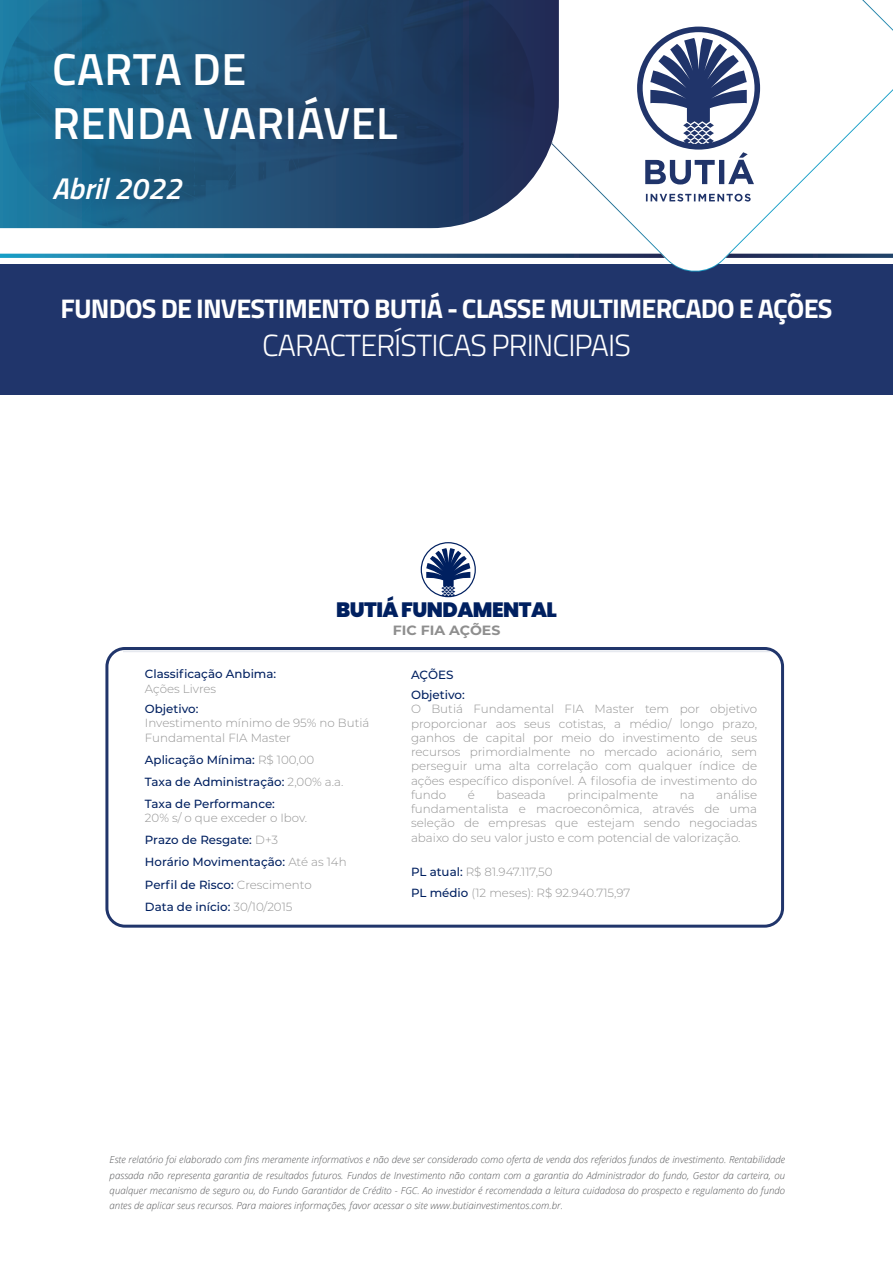
<style>
.page{position:relative;width:893px;height:1263px;background:#fff}
.page>*{position:absolute;margin:0;border:0;box-sizing:border-box;transform-origin:0 0}
.t1{font:600 45px "Titillium Web";letter-spacing:.01em;color:#fff}
.t2{font:300 30.6px "Titillium Web";letter-spacing:-.03em;color:#fff}
.t3{font:italic 600 30px "Titillium Web";color:#fff}
.t4{font:700 27px "Titillium Web";letter-spacing:-.03em;color:#fff}
.t5{font:900 20.7px "Poppins";letter-spacing:-.025em;color:#002060}
.t6{font:700 13.35px "Montserrat";color:#8e8e8e;scale:1.05 1}
.t7{font:300 11.85px/14.2px "Montserrat";color:#939393}
.t8{font:500 11.85px/22.2px "Montserrat";color:#002060}
.t9{font:italic 300 9.75px/15.1px "Open Sans";color:#57585a;text-align:justify}
.s1{font-weight:300;color:#939393}
.s2{font-weight:500;color:#002060}
</style>
<div class="page">
<div style="left:0;top:265px;width:893px;height:130px;background:#20356b"></div>
<svg style="left:549px;top:0;width:344px;height:272px"></svg>
<svg style="left:0;top:0;width:559px;height:228px;background:#265479"></svg>
<svg style="left:637px;top:27px;width:123px;height:175px"></svg>
<svg style="left:0;top:254px;width:665px;height:4px;background:#256389"></svg>
<svg style="left:726px;top:254px;width:167px;height:4px"></svg>
<div style="left:421px;top:542px;width:55px;height:55px;border:1px solid #002060;border-radius:50%"></div>
<svg style="left:426px;top:548px;width:44px;height:48px"></svg>
<div style="left:105px;top:647px;width:679px;height:281px;border:3px solid #20356b;border-radius:18px"></div>
<p class="t1" style="left:52px;top:35px;width:196px">CARTA DE</p>
<p class="t1" style="left:52px;top:89px;width:347px">RENDA VARIÁVEL</p>
<p class="t3" style="left:52px;top:166px;width:131px">Abril 2022</p>
<p class="t4" style="left:60px;top:288px;width:773px">FUNDOS DE INVESTIMENTO BUTIÁ - CLASSE MULTIMERCADO E AÇÕES</p>
<p class="t2" style="left:262px;top:323px;width:370px">CARACTERÍSTICAS PRINCIPAIS</p>
<p class="t5" style="left:336px;top:598px;width:222px">BUTIÁ FUNDAMENTAL</p>
<p class="t6" style="left:393px;top:620px;width:104px">FIC FIA AÇÕES</p>
<p class="t8" style="left:145px;top:667px;width:133px;line-height:14.2px">Classificação Anbima:<br><span class="s1">Ações Livres</span></p>
<p class="t7" style="left:145px;top:701px;width:226px"><span class="s2">Objetivo:<br></span>Investimento mínimo de 95% no Butiá<br>Fundamental FIA Master</p>
<p class="t8" style="left:145px;top:748px;width:200px">Aplicação Mínima: <span class="s1">R$ 100,00<br></span>Taxa de Administração: <span class="s1">2,00% a.a.<br></span>Taxa de Performance:</p>
<p class="t8" style="left:145px;top:806px;width:203px"><span class="s1">20% s/ o que exceder o Ibov.<br></span>Prazo de Resgate: <span class="s1">D+3<br></span>Horário Movimentação: <span class="s1">Até as 14h<br></span>Perfil de Risco: <span class="s1">Crescimento<br></span>Data de início: <span class="s1">30/10/2015</span></p>
<p class="t8" style="left:411px;top:664px;width:55px;line-height:20.4px">AÇÕES<br>Objetivo:</p>
<p class="t7" style="left:411px;top:701px;width:348px;text-align:justify">O Butiá Fundamental FIA Master tem por objetivo proporcionar aos seus cotistas, a médio/ longo prazo, ganhos de capital por meio do investimento de seus recursos primordialmente no mercado acionário, sem perseguir uma alta correlação com qualquer índice de ações específico disponível. A filosofia de investimento do fundo</p>
<p class="t7" style="left:411px;top:787px;width:348px;text-align:justify;text-indent:305px">análise fundamentalista e macroeconômica, através de uma seleção de empresas que estejam sendo negociadas abaixo do seu valor justo e com potencial de valorização.</p>
<p class="t7" style="left:411px;top:861px;width:221px;line-height:20.4px"><span class="s2">PL atual:</span> R$ 81.947.117,50<br><span class="s2">PL médio</span> (12 meses): R$ 92.940.715,97</p>
<p class="t7" style="left:468px;top:787px;width:9px">é</p>
<p class="t7" style="left:496px;top:787px;width:51px">baseada</p>
<p class="t7" style="left:567px;top:787px;width:92px">principalmente</p>
<p class="t7" style="left:680px;top:787px;width:16px">na</p>
<p class="t9" style="left:110px;top:1152px;width:677px">Este relatório foi elaborado com fins meramente informativos e não deve ser considerado como oferta de venda dos referidos fundos de investimento. Rentabilidade passada não representa garantia de resultados futuros. Fundos de Investimento não contam com a garantia do Administrador do fundo, Gestor da carteira, ou qualquer mecanismo de seguro ou, do Fundo Garantidor de Crédito - FGC. Ao investidor é recomendada a leitura cuidadosa do prospecto e regulamento do fundo antes de aplicar seus recursos. Para maiores informações, favor acessar o site www.butiainvestimentos.com.br.</p>
</div>
